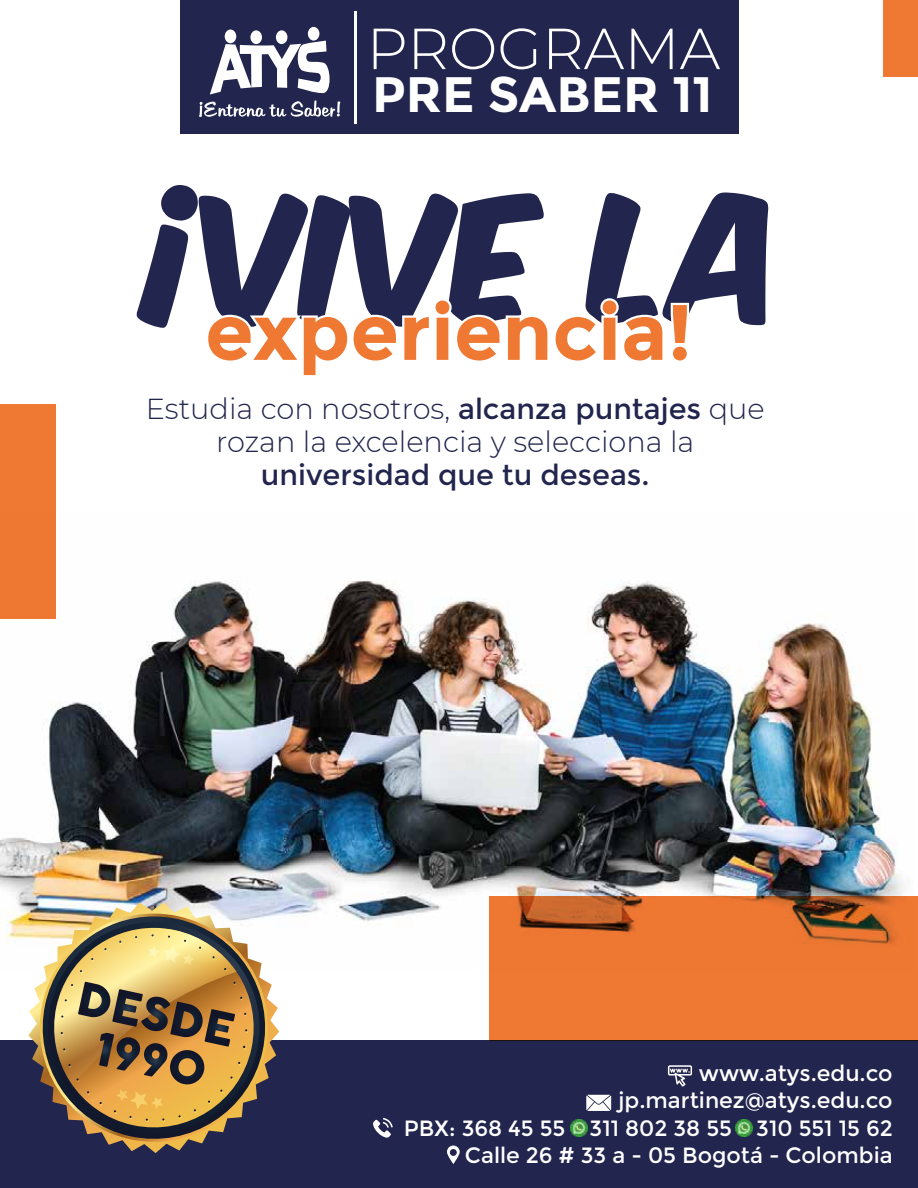
<style>
.page{position:relative;width:918px;height:1188px;background:#fff}
.page>*{position:absolute;margin:0;border:0;box-sizing:border-box;transform-origin:0 0}
.t1{font:148.5px "Komika Axis";color:#22254d}
.t2{font:700 78.45px "Montserrat";color:#22254d}
.t3{font:300 57.75px "Montserrat";color:#fff}
.t4{font:700 49.8px "Montserrat";color:#fff}
.t5{font:300 28.8px/33px "Montserrat";color:#22254d;text-align:center}
.t6{font:28.8px "Montserrat";color:#22254d}
.t7{font:22.05px "Montserrat";color:#fff}
.s1{font-weight:400}
</style>
<div class="page">
<div style="left:0;top:1041px;width:918px;height:147px;background:#22254d"></div>
<img style="left:0;top:580px;width:903px;height:364px">
<div style="left:489px;top:896px;width:429px;height:145px;background:#ef7833"></div>
<div style="left:0;top:405px;width:56px;height:214px;background:#ef7833"></div>
<div style="left:883px;top:0;width:35px;height:77px;background:#ef7833"></div>
<img style="left:28px;top:902px;width:251px;height:251px">
<svg style="left:29px;top:914px;width:250px;height:238px"></svg>
<svg style="left:32px;top:916px;width:244px;height:233px"></svg>
<svg style="left:38px;top:922px;width:231px;height:221px"></svg>
<svg style="left:45px;top:928px;width:218px;height:209px"></svg>
<svg style="left:54px;top:928px;width:194px;height:181px;background:#b18f52"></svg>
<div style="left:180px;top:0;width:558px;height:134px;background:#22254d"></div>
<div style="left:225px;top:30px;width:11px;height:13px;background:#fff;border-radius:50%"></div>
<div style="left:308px;top:27px;width:11px;height:14px;background:#fff;border-radius:50%"></div>
<div style="left:276px;top:30px;width:11px;height:14px;background:#fff;border-radius:50%"></div>
<div style="left:250px;top:30px;width:12px;height:14px;background:#fff;border-radius:50%"></div>
<svg style="left:210px;top:41px;width:120px;height:54px"></svg>
<svg style="left:199px;top:101px;width:141px;height:16px"></svg>
<hr style="left:355px;top:11px;width:2px;height:113px;background:#fff">
<svg style="left:373px;top:1118px;width:20px;height:20px"></svg>
<img style="left:571px;top:1120px;width:16px;height:16px">
<img style="left:736px;top:1120px;width:16px;height:16px">
<svg style="left:586px;top:1095px;width:25px;height:16px"></svg>
<svg style="left:447px;top:1146px;width:13px;height:18px"></svg>
<svg style="left:668px;top:1065px;width:24px;height:22px"></svg>
<h3 class="t3" style="left:367px;top:9px;width:355px">PROGRAMA</h3>
<h3 class="t4" style="left:372px;top:65px;width:342px">PRE SABER 11</h3>
<h1 class="t1" style="left:143px;top:184px;width:639px">¡VIVE LA</h1>
<h2 class="t2" style="left:205px;top:286px;width:489px">experiencia!</h2>
<h3 class="t5" style="left:146px;top:391px;width:620px">Estudia con nosotros, <span class="s1">alcanza puntajes</span> que rozan la excelencia y selecciona la</h3>
<h3 class="t6" style="left:261px;top:458px;width:390px">universidad que tu deseas.</h3>
<p class="t7" style="left:699px;top:1060px;width:195px">www.atys.edu.co</p>
<p class="t7" style="left:618px;top:1088px;width:276px">jp.martinez@atys.edu.co</p>
<p class="t7" style="left:465px;top:1142px;width:429px">Calle 26 # 33 a - 05 Bogotá - Colombia</p>
<p class="t7" style="left:404px;top:1116px;width:490px">PBX: 368 45 55 311 802 38 55 310 551 15 62</p>
</div>
